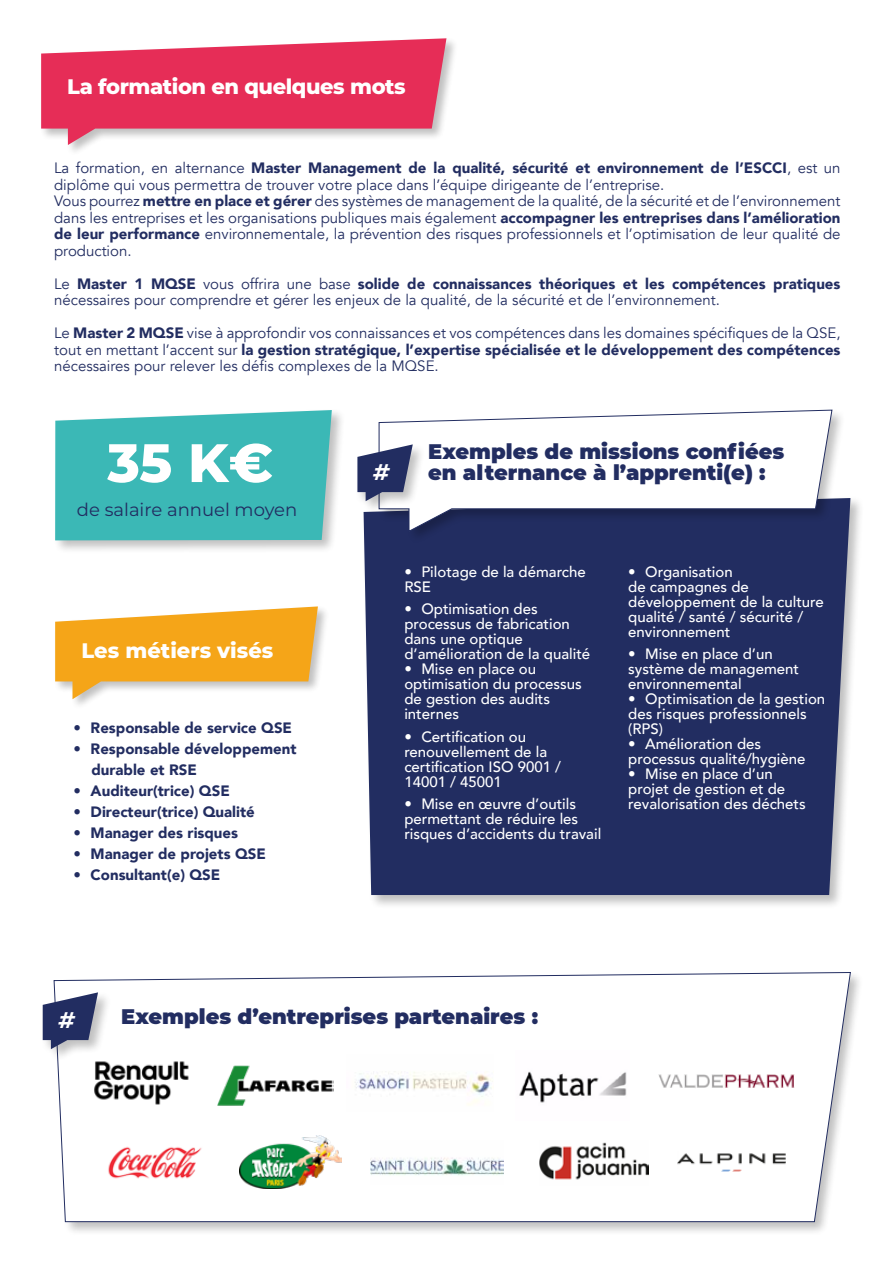
<style>
.page{position:relative;width:893px;height:1263px;background:#fff}
.page>*{position:absolute;margin:0;border:0;box-sizing:border-box;transform-origin:0 0}
.t1{font:800 54px "Montserrat";color:#fff}
.t2{font:italic 700 22.5px "Montserrat";color:#fff}
.t3{font:900 21px/21px "Montserrat";color:#222d61}
.t4{font:800 21px "Montserrat";letter-spacing:-.02em;color:#fff}
.t5{font:800 21px "Montserrat";color:#fff}
.t6{font:18px "Montserrat";color:#222d61}
.t7{font:15px/16.5px "Avenir";color:#222d61}
.t8{font:500 15px/15px "Avenir";color:#fff}
.t9{font:900 15px/21px "Avenir";color:#222d61}
.s1{font-weight:900}
</style>
<div class="page">
<div style="left:39px;top:37px;width:419px;height:119px;background:#000;opacity:.25"></div>
<svg style="left:41px;top:38px;width:405px;height:107px"></svg>
<div style="left:53px;top:408px;width:293px;height:147px;background:#000;opacity:.25"></div>
<div style="left:55px;top:410px;width:277px;height:130px;background:#3bb8b6"></div>
<div style="left:52px;top:970px;width:812px;height:266px;background:#000;opacity:.25"></div>
<svg style="left:54px;top:972px;width:796px;height:250px"></svg>
<div style="left:361px;top:496px;width:503px;height:413px;background:#000;opacity:.25"></div>
<div style="left:364px;top:498px;width:486px;height:397px;background:#222d61"></div>
<div style="left:53px;top:605px;width:277px;height:105px;background:#000;opacity:.25"></div>
<svg style="left:55px;top:606px;width:263px;height:93px"></svg>
<div style="left:377px;top:408px;width:468px;height:136px;background:#000;opacity:.25"></div>
<svg style="left:379px;top:410px;width:453px;height:121px"></svg>
<img style="left:371px;top:1140px;width:132px;height:44px">
<img style="left:657px;top:1073px;width:139px;height:15px">
<img style="left:346px;top:1054px;width:147px;height:57px">
<img style="left:677px;top:1151px;width:108px;height:21px">
<img style="left:515px;top:1050px;width:114px;height:71px">
<img style="left:539px;top:1141px;width:109px;height:45px">
<img style="left:98px;top:1127px;width:114px;height:71px">
<img style="left:93px;top:1056px;width:97px;height:50px">
<div style="left:41px;top:991px;width:71px;height:71px;background:#000;opacity:.25"></div>
<svg style="left:43px;top:992px;width:55px;height:57px;background:#5f668a"></svg>
<div style="left:355px;top:443px;width:72px;height:71px;background:#000;opacity:.25"></div>
<svg style="left:357px;top:444px;width:56px;height:57px;background:#61688b"></svg>
<img style="left:217px;top:1065px;width:116px;height:41px">
<img style="left:239px;top:1135px;width:103px;height:53px">
<h3 class="t4" style="left:67px;top:73px;width:340px">La formation en quelques mots</h3>
<p class="t7" style="left:54px;top:160px;width:788px">La formation, en alternance <span class="s1">Master Management de la qualité, sécurité et environnement de l’ESCCI</span>, est un diplôme qui vous permettra de trouver votre place dans l’équipe dirigeante de l’entreprise.<br>Vous pourrez <span class="s1">mettre en place et gérer</span> des systèmes de management de la qualité, de la sécurité et de l’environnement dans les entreprises et les organisations publiques mais également <span class="s1">accompagner les entreprises dans l’amélioration de leur performance</span> environnementale, la prévention des risques professionnels et l’optimisation de leur qualité de production.</p>
<p class="t7" style="left:54px;top:276px;width:788px">Le <span class="s1">Master 1 MQSE</span> vous offrira une base <span class="s1">solide de connaissances théoriques et les compétences pratiques </span>nécessaires pour comprendre et gérer les enjeux de la qualité, de la sécurité et de l’environnement.</p>
<p class="t7" style="left:54px;top:325px;width:788px;text-align:justify">Le <span class="s1">Master 2 MQSE</span> vise à approfondir vos connaissances et vos compétences dans les domaines spécifiques de la QSE, tout en mettant l’accent sur <span class="s1">la gestion stratégique, l’expertise spécialisée et le développement des compétences </span>nécessaires pour relever les défis complexes de la MQSE.</p>
<h1 class="t1" style="left:107px;top:427px;width:167px">35 K€</h1>
<p class="t6" style="left:77px;top:498px;width:222px">de salaire annuel moyen</p>
<h3 class="t5" style="left:82px;top:636px;width:193px">Les métiers visés</h3>
<p class="t9" style="left:74px;top:717px;width:220px">• Responsable de service QSE</p>
<p class="t9" style="left:91px;top:738px;width:207px;text-indent:-18px">• Responsable développement durable et RSE</p>
<p class="t9" style="left:74px;top:780px;width:158px">• Auditeur(trice) QSE</p>
<p class="t9" style="left:74px;top:801px;width:183px">• Directeur(trice) Qualité</p>
<p class="t9" style="left:74px;top:822px;width:166px">• Manager des risques</p>
<p class="t9" style="left:74px;top:843px;width:194px">• Manager de projets QSE</p>
<p class="t9" style="left:74px;top:864px;width:148px">• Consultant(e) QSE</p>
<h2 class="t2" style="left:373px;top:456px;width:18px">#</h2>
<h3 class="t3" style="left:428px;top:440px;width:358px">Exemples de missions confiées en alternance à l’apprenti(e) :</h3>
<p class="t8" style="left:404px;top:563px;width:183px">• Pilotage de la démarche<br>RSE</p>
<p class="t8" style="left:404px;top:600px;width:187px">• Optimisation des processus de fabrication dans une optique d’amélioration de la qualité</p>
<p class="t8" style="left:404px;top:660px;width:179px">• Mise en place ou optimisation du processus de gestion des audits internes</p>
<p class="t8" style="left:404px;top:728px;width:158px">• Certification ou renouvellement de la certification ISO 9001 /<br>14001 / 45001</p>
<p class="t8" style="left:404px;top:795px;width:198px">• Mise en œuvre d’outils permettant de réduire les risques d’accidents du travail</p>
<p class="t8" style="left:628px;top:563px;width:197px">• Organisation<br>de campagnes de développement de la culture qualité / santé / sécurité / environnement</p>
<p class="t8" style="left:628px;top:645px;width:172px">• Mise en place d’un système de management environnemental</p>
<p class="t8" style="left:628px;top:690px;width:198px">• Optimisation de la gestion des risques professionnels (RPS)</p>
<p class="t8" style="left:628px;top:735px;width:179px">• Amélioration des processus qualité/hygiène</p>
<p class="t8" style="left:628px;top:765px;width:179px">• Mise en place d’un projet de gestion et de revalorisation des déchets</p>
<h2 class="t2" style="left:58px;top:1003px;width:18px">#</h2>
<h3 class="t3" style="left:121px;top:1004px;width:418px">Exemples d’entreprises partenaires :</h3>
</div>
